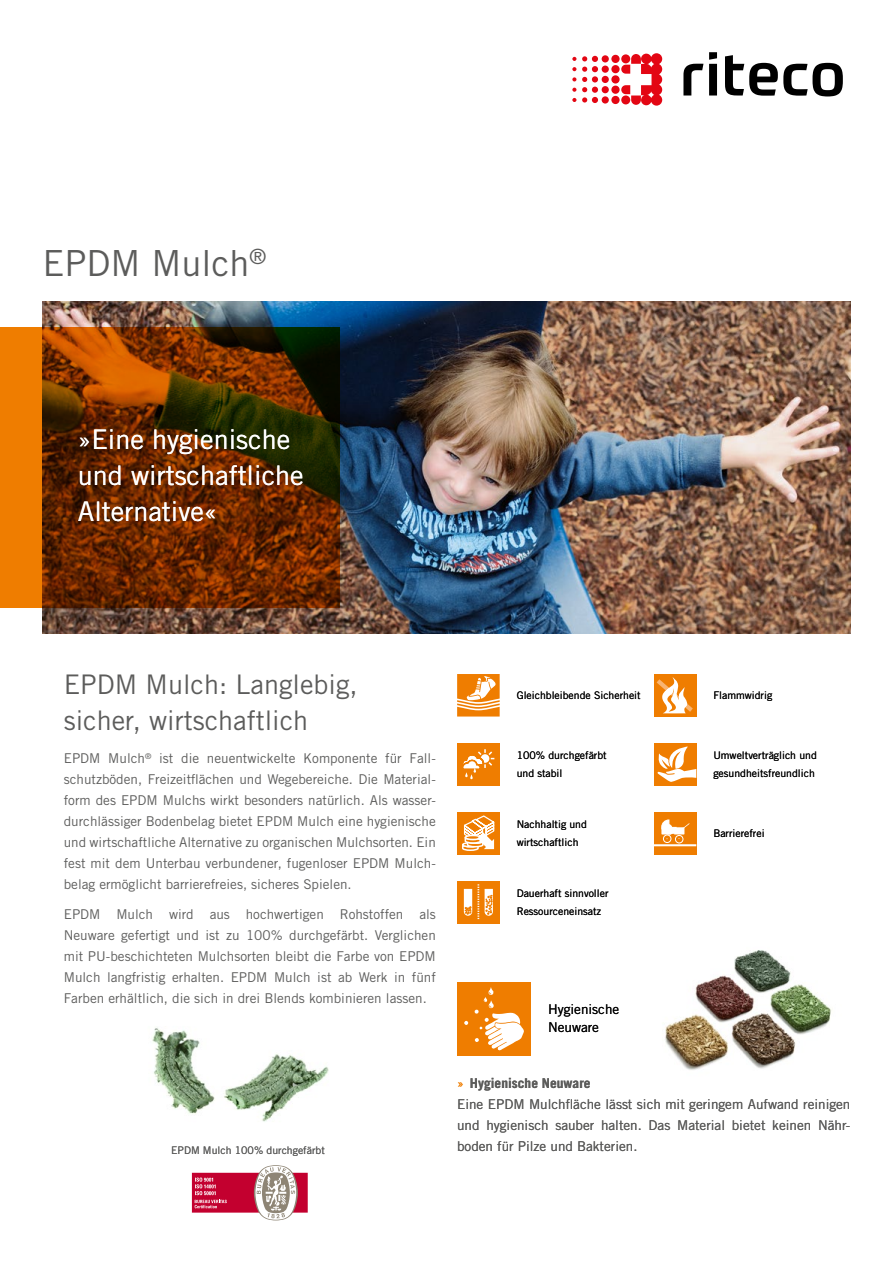
<style>
.page{position:relative;width:893px;height:1263px;background:#fff}
.page>*{position:absolute;margin:0;border:0;box-sizing:border-box;transform-origin:0 0}
.t1{font:36px "Trade Gothic LT Std";color:#5c5c5b}
.t2{font:27px/36px "Trade Gothic LT Std";color:#fff}
.t3{font:27px/36px "Trade Gothic LT Std";color:#5c5c5b}
.t4{font:13.5px/21px "Trade Gothic LT Std";color:#5c5c5b;text-align:justify}
.t5{font:13.5px/18px "Trade Gothic LT Std";color:#000}
.t6{font:10.5px/18px "Trade Gothic LT Std";color:#000}
.t7{font:10.5px "Trade Gothic LT Std";color:#5c5c5b}
.s1{color:#ef7d00}
.s2{font-weight:700}
</style>
<div class="page">
<svg style="left:457px;top:674px;width:43px;height:42px"></svg>
<div style="left:654px;top:812px;width:42px;height:42px;background:#ef7d00"></div>
<div style="left:663px;top:834px;width:8px;height:9px;border:1px solid #fff;border-radius:50%"></div>
<div style="left:675px;top:835px;width:8px;height:8px;border:1px solid #fff;border-radius:50%"></div>
<svg style="left:661px;top:820px;width:29px;height:19px"></svg>
<hr style="left:654px;top:844px;width:42px;height:2px;background:#fff">
<div style="left:457px;top:812px;width:43px;height:42px;background:#ef7d00"></div>
<svg style="left:462px;top:815px;width:33px;height:36px"></svg>
<div style="left:457px;top:881px;width:43px;height:42px;background:#ef7d00"></div>
<svg style="left:478px;top:884px;width:1px;height:36px"></svg>
<svg style="left:464px;top:889px;width:8px;height:27px"></svg>
<svg style="left:485px;top:889px;width:8px;height:27px"></svg>
<div style="left:654px;top:743px;width:42px;height:42px;background:#ef7d00"></div>
<svg style="left:657px;top:746px;width:39px;height:36px"></svg>
<div style="left:457px;top:743px;width:43px;height:42px;background:#ef7d00"></div>
<svg style="left:463px;top:749px;width:32px;height:31px"></svg>
<div style="left:654px;top:674px;width:42px;height:42px;background:#ef7d00"></div>
<svg style="left:657px;top:677px;width:36px;height:36px"></svg>
<img style="left:43px;top:302px;width:807px;height:332px">
<svg style="left:0;top:328px;width:340px;height:280px;background:#743400"></svg>
<svg style="left:192px;top:1165px;width:116px;height:55px"></svg>
<div style="left:457px;top:982px;width:74px;height:74px;background:#ef7d00"></div>
<svg style="left:464px;top:1021px;width:4px;height:4px"></svg>
<svg style="left:475px;top:987px;width:49px;height:63px"></svg>
<svg style="left:572px;top:53px;width:90px;height:53px"></svg>
<svg style="left:683px;top:52px;width:160px;height:44px"></svg>
<img style="left:665px;top:950px;width:166px;height:120px">
<img style="left:152px;top:1028px;width:177px;height:94px">
<h1 class="t1" style="left:43px;top:242px;width:225px">EPDM Mulch<sup>®</sup></h1>
<h2 class="t2" style="left:78px;top:421px;width:227px">»Eine hygienische und wirtschaftliche<br>Alternative«</h2>
<h2 class="t3" style="left:64px;top:665px;width:296px">EPDM Mulch: Langlebig, sicher, wirtschaftlich</h2>
<p class="t4" style="left:64px;top:748px;width:374px">EPDM Mulch<sup>®</sup> ist die neuentwickelte Komponente für Fall&shy;schutzböden, Freizeitflächen und Wegebereiche. Die Material&shy;form des EPDM Mulchs wirkt besonders natürlich. Als wasser&shy;durchlässiger Bodenbelag bietet EPDM Mulch eine hygienische und wirtschaftliche Alternative zu organischen Mulchsorten. Ein fest mit dem Unterbau verbundener, fugenloser EPDM Mulch&shy;belag ermöglicht barrierefreies, sicheres Spielen.</p>
<p class="t4" style="left:64px;top:903px;width:374px">EPDM Mulch wird aus hochwertigen Rohstoffen als Neuware gefertigt und ist zu 100% durchgefärbt. Verglichen mit PU-beschichteten Mulchsorten bleibt die Farbe von EPDM Mulch langfristig erhalten. EPDM Mulch ist ab Werk in fünf Farben erhältlich, die sich in drei Blends kombinieren lassen.</p>
<p class="t7" style="left:171px;top:1144px;width:155px">EPDM Mulch 100% durchgefärbt</p>
<p class="t6" style="left:517px;top:686px;width:125px">Gleichbleibende Sicherheit</p>
<p class="t6" style="left:713px;top:686px;width:60px">Flammwidrig</p>
<p class="t6" style="left:517px;top:746px;width:92px">100% durchgefärbt und stabil</p>
<p class="t6" style="left:713px;top:746px;width:105px">Umweltverträglich und gesundheitsfreundlich</p>
<p class="t6" style="left:517px;top:815px;width:72px">Nachhaltig und wirtschaftlich</p>
<p class="t6" style="left:713px;top:824px;width:53px">Barrierefrei</p>
<p class="t6" style="left:517px;top:884px;width:93px">Dauerhaft sinnvoller<br>Ressourceneinsatz</p>
<p class="t5" style="left:548px;top:1000px;width:73px">Hygienische<br>Neuware</p>
<p class="t4" style="left:457px;top:1073px;width:395px;text-align:left"><span class="s1">»</span> <span class="s2">Hygienische Neuware<br></span>Eine EPDM Mulchfläche lässt sich mit geringem Aufwand reinigen und hygienisch sauber halten. Das Material bietet keinen Nähr&shy;boden für Pilze und Bakterien.</p>
</div>
